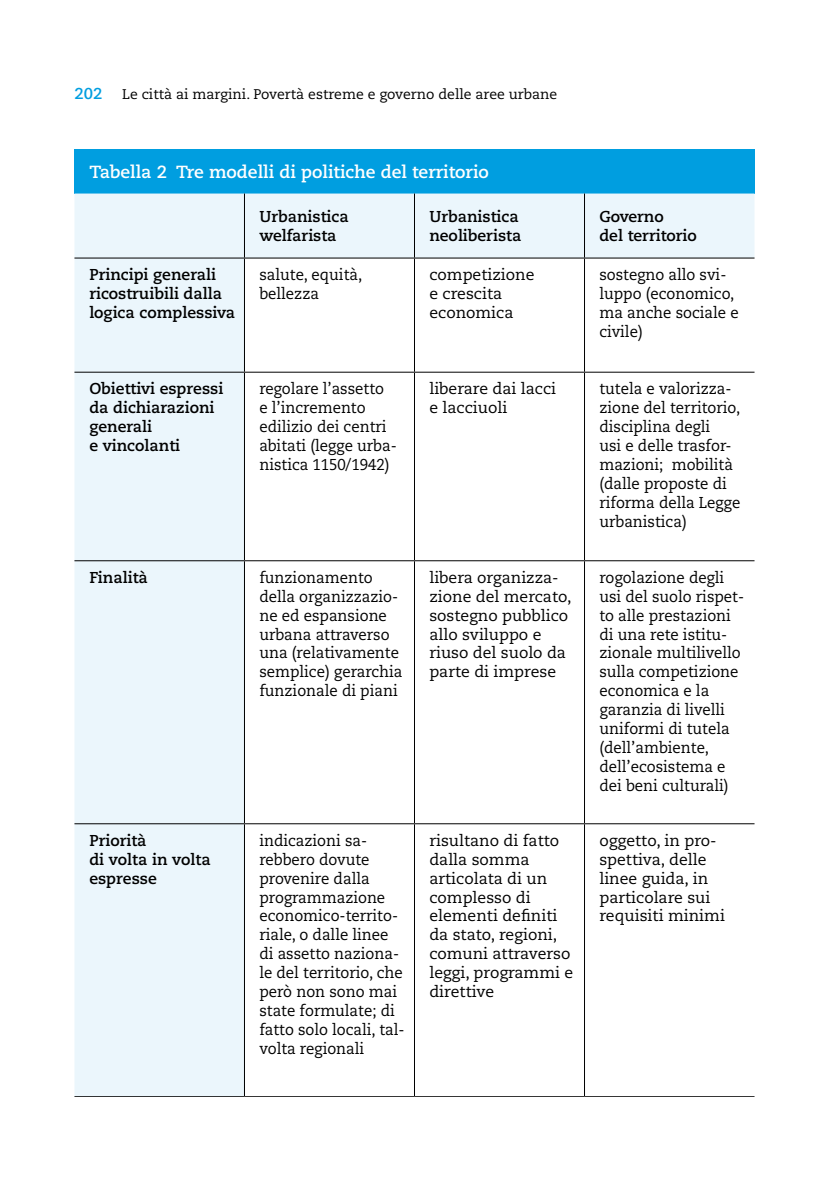
<style>
.page{position:relative;width:829px;height:1191px;background:#fff}
.page>*{position:absolute;margin:0;border:0;box-sizing:border-box;transform-origin:0 0}
.t1{font:700 17.5px "Caecilia LT Std";color:#fff}
.t2{font:15.75px/18.9px "Caecilia LT Std";color:#000;scale:.95 1}
.t3{font:15.75px/18.9px "Caecilia LT Std";color:#000}
.t4{font:700 15.75px/18.9px "Caecilia LT Std";color:#000}
.t5{font:700 15.75px "Caecilia LT Std";color:#009ee0}
.t6{font:14px "Caecilia LT Std";color:#000}
</style>
<div class="page">
<div style="left:74px;top:149px;width:680px;height:44px;background:#009ee0"></div>
<div style="left:74px;top:193px;width:680px;height:903px;background:#ebf6fc"></div>
<svg style="left:245px;top:258px;width:509px;height:838px"></svg>
<hr style="left:244px;top:193px;width:1px;height:64px;background:#000">
<hr style="left:414px;top:193px;width:1px;height:64px;background:#000">
<hr style="left:584px;top:193px;width:1px;height:64px;background:#000">
<hr style="left:244px;top:258px;width:1px;height:114px;background:#000">
<hr style="left:414px;top:258px;width:1px;height:114px;background:#000">
<hr style="left:584px;top:258px;width:1px;height:114px;background:#000">
<hr style="left:244px;top:373px;width:1px;height:187px;background:#000">
<hr style="left:414px;top:373px;width:1px;height:187px;background:#000">
<hr style="left:584px;top:373px;width:1px;height:187px;background:#000">
<hr style="left:244px;top:561px;width:1px;height:262px;background:#000">
<hr style="left:414px;top:561px;width:1px;height:262px;background:#000">
<hr style="left:584px;top:561px;width:1px;height:262px;background:#000">
<hr style="left:244px;top:824px;width:1px;height:272px;background:#000">
<hr style="left:414px;top:824px;width:1px;height:272px;background:#000">
<hr style="left:584px;top:824px;width:1px;height:272px;background:#000">
<hr style="left:74px;top:257px;width:170px;height:1px;background:#000">
<hr style="left:244px;top:257px;width:170px;height:1px;background:#000">
<hr style="left:414px;top:257px;width:170px;height:1px;background:#000">
<hr style="left:584px;top:257px;width:170px;height:1px;background:#000">
<hr style="left:74px;top:372px;width:170px;height:1px;background:#000">
<hr style="left:244px;top:372px;width:170px;height:1px;background:#000">
<hr style="left:414px;top:372px;width:170px;height:1px;background:#000">
<hr style="left:584px;top:372px;width:170px;height:1px;background:#000">
<hr style="left:74px;top:560px;width:170px;height:1px;background:#000">
<hr style="left:244px;top:560px;width:170px;height:1px;background:#000">
<hr style="left:414px;top:560px;width:170px;height:1px;background:#000">
<hr style="left:584px;top:560px;width:170px;height:1px;background:#000">
<hr style="left:74px;top:823px;width:170px;height:1px;background:#000">
<hr style="left:244px;top:823px;width:170px;height:1px;background:#000">
<hr style="left:414px;top:823px;width:170px;height:1px;background:#000">
<hr style="left:584px;top:823px;width:170px;height:1px;background:#000">
<hr style="left:74px;top:1096px;width:170px;height:1px;background:#000">
<hr style="left:244px;top:1096px;width:170px;height:1px;background:#000">
<hr style="left:414px;top:1096px;width:170px;height:1px;background:#000">
<hr style="left:584px;top:1096px;width:170px;height:1px;background:#000">
<p class="t5" style="left:74px;top:85px;width:29px">202</p>
<p class="t6" style="left:122px;top:86px;width:436px">Le città ai margini. Povertà estreme e governo delle aree urbane</p>
<p class="t1" style="left:89px;top:161px;width:401px">Tabella 2 Tre modelli di politiche del territorio</p>
<p class="t4" style="left:259px;top:207px;width:91px">Urbanistica welfarista</p>
<p class="t4" style="left:429px;top:207px;width:93px">Urbanistica neoliberista</p>
<p class="t4" style="left:599px;top:207px;width:99px">Governo<br>del territorio</p>
<p class="t4" style="left:89px;top:265px;width:147px">Principi generali ricostruibili dalla logica complessiva</p>
<p class="t2" style="left:259px;top:265px;width:110px">salute, equità, bellezza</p>
<p class="t3" style="left:429px;top:265px;width:107px">competizione e crescita economica</p>
<p class="t2" style="left:599px;top:265px;width:148px">sostegno allo svi&shy;luppo (economico, ma anche sociale e civile)</p>
<p class="t4" style="left:89px;top:379px;width:135px">Obiettivi espressi da dichiarazioni generali<br>e vincolanti</p>
<p class="t2" style="left:259px;top:379px;width:146px">regolare l’assetto<br>e l’incremento edilizio dei centri abitati (legge urba&shy;nistica 1150/1942)</p>
<p class="t3" style="left:429px;top:379px;width:128px">liberare dai lacci e lacciuoli</p>
<p class="t2" style="left:599px;top:379px;width:150px">tutela e valorizza&shy;zione del territorio, disciplina degli<br>usi e delle trasfor&shy;mazioni; mobilità (dalle proposte di riforma della Legge urbanistica)</p>
<p class="t4" style="left:89px;top:568px;width:60px">Finalità</p>
<p class="t2" style="left:259px;top:568px;width:152px">funzionamento della organizzazio&shy;ne ed espansione urbana attraverso una (relativamente semplice) gerarchia funzionale di piani</p>
<p class="t3" style="left:429px;top:568px;width:144px">libera organizza&shy;zione del mercato, sostegno pubblico allo sviluppo e riuso del suolo da parte di imprese</p>
<p class="t2" style="left:599px;top:568px;width:154px">rogolazione degli usi del suolo rispet&shy;to alle prestazioni di una rete istitu&shy;zionale multilivello sulla competizione economica e la garanzia di livelli uniformi di tutela (dell’ambiente, dell’ecosistema e dei beni culturali)</p>
<p class="t4" style="left:89px;top:831px;width:123px">Priorità<br>di volta in volta espresse</p>
<p class="t2" style="left:259px;top:831px;width:154px">indicazioni sa&shy;rebbero dovute provenire dalla programmazione economico-territo&shy;riale, o dalle linee di assetto naziona&shy;le del territorio, che però non sono mai state formulate; di fatto solo locali, tal&shy;volta regionali</p>
<p class="t3" style="left:429px;top:831px;width:145px">risultano di fatto dalla somma articolata di un complesso di elementi definiti da stato, regioni, comuni attraverso leggi, programmi e direttive</p>
<p class="t3" style="left:599px;top:831px;width:127px">oggetto, in pro&shy;spettiva, delle linee guida, in particolare sui requisiti minimi</p>
</div>
